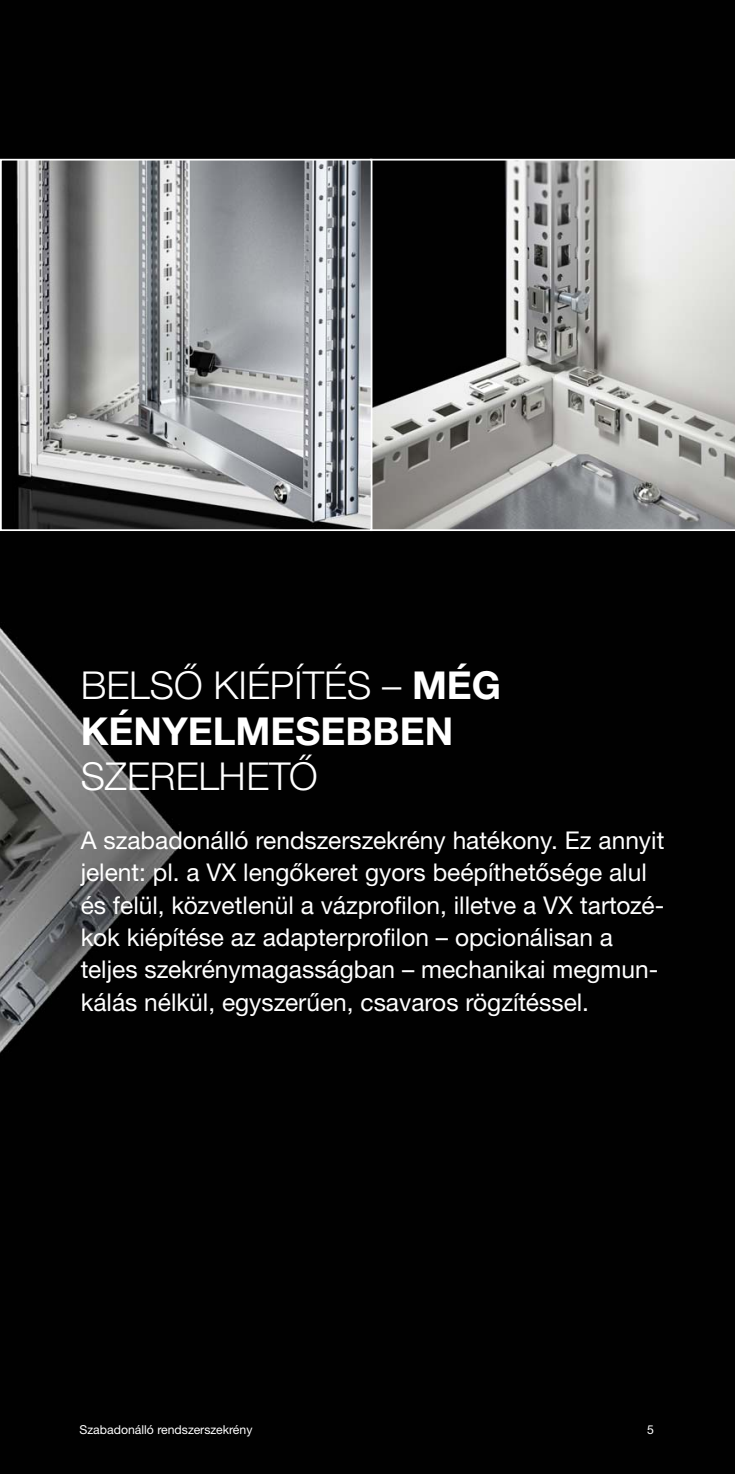
<style>
.page{position:relative;width:735px;height:1474px;background:#fff}
.page>*{position:absolute;margin:0;border:0;box-sizing:border-box;transform-origin:0 0}
.t1{font:700 38.5px/45.5px "Neue Helvetica For Rittal";color:#fff}
.t2{font:300 38.5px "Neue Helvetica For Rittal";color:#fff}
.t3{font:24.5px/32.4px "Neue Helvetica For Rittal";color:#fff}
.t4{font:12.25px "Neue Helvetica For Rittal";color:#fff}
.s1{font-weight:300}
</style>
<div class="page">
<div style="left:0;top:0;width:734px;height:1473px;background:#010101"></div>
<svg style="left:373px;top:158px;width:361px;height:374px;background:#8d8d8b"></svg>
<svg style="left:0;top:158px;width:373px;height:374px;background:#959799"></svg>
<h1 class="t1" style="left:81px;top:667px;width:422px"><span class="s1">BELSŐ KIÉPÍTÉS –</span> MÉG<br>KÉNYELMESEBBEN</h1>
<h1 class="t2" style="left:81px;top:762px;width:238px">SZERELHETŐ</h1>
<p class="t3" style="left:81px;top:827px;width:585px">A szabadonálló rendszerszekrény hatékony. Ez annyit jelent: pl. a VX lengőkeret gyors beépíthetősége alul és felül, közvetlenül a vázprofilon, illetve a VX tartozé&shy;kok kiépítése az adapterprofilon – opcionálisan a teljes szekrénymagasságban – mechanikai megmun&shy;kálás nélkül, egyszerűen, csavaros rögzítéssel.</p>
<p class="t4" style="left:79px;top:1424px;width:174px">Szabadonálló rendszerszekrény</p>
<p class="t4" style="left:647px;top:1424px;width:8px">5</p>
</div>
